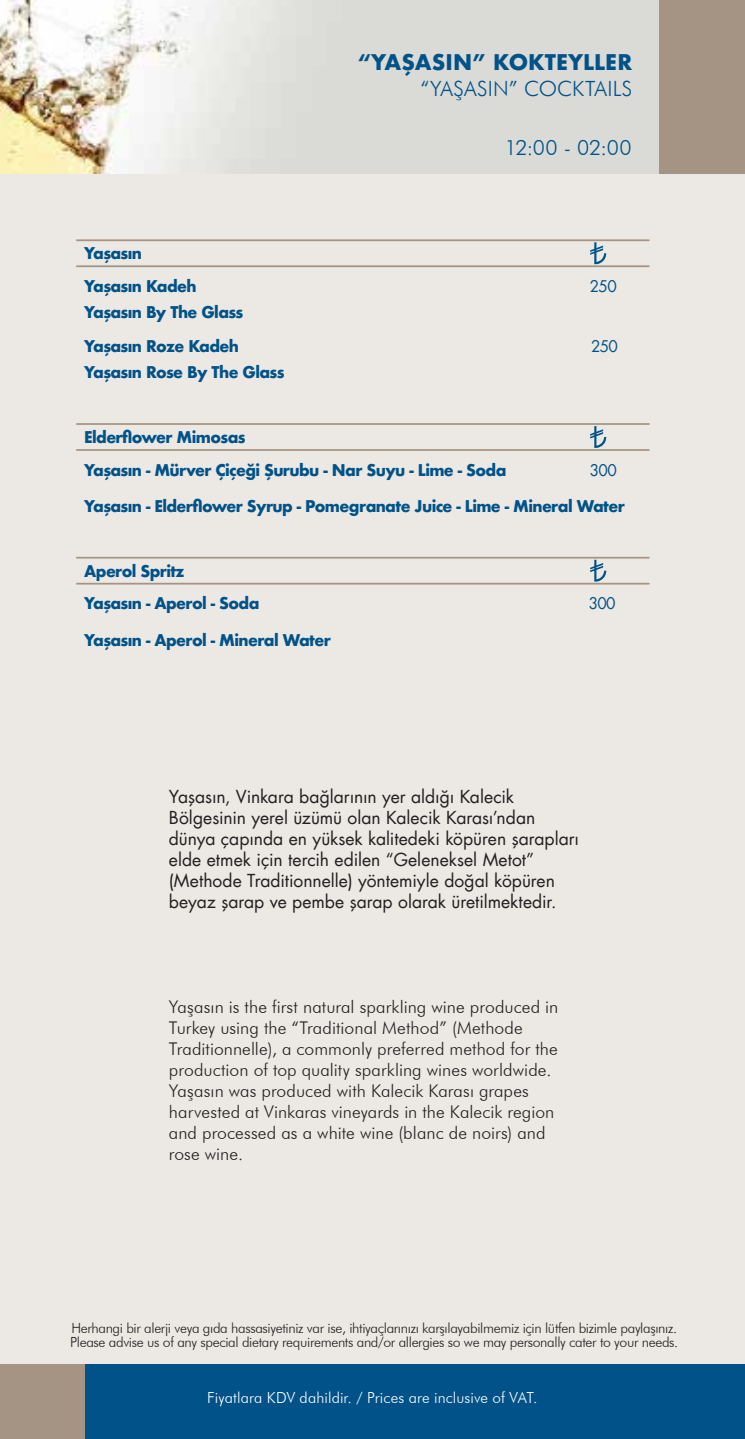
<style>
.page{position:relative;width:745px;height:1439px;background:#fff}
.page>*{position:absolute;margin:0;border:0;box-sizing:border-box;transform-origin:0 0}
.t1{font:300 21px "Futura BT";letter-spacing:.01em;color:#005288}
.t2{font:700 21px "Futura";color:#005288}
.t3{font:300 17.5px/21px "Futura BT";letter-spacing:.005em;color:#231f20}
.t4{font:17.5px/21px "Futura";letter-spacing:-.005em;color:#231f20}
.t5{font:700 15.75px/34.1px "Futura";letter-spacing:-.04em;color:#005288}
.t6{font:15.75px "Futura";letter-spacing:-.04em;color:#005288}
.t7{font:300 15.22px "Futura BT";letter-spacing:.005em;color:#fff}
.t8{font:300 14px/14px "Futura BT";letter-spacing:-.025em;color:#231f20}
</style>
<div class="page">
<div style="left:0;top:0;width:744px;height:1439px;background:#ece8e4"></div>
<img style="left:0;top:0;width:658px;height:174px">
<div style="left:658px;top:0;width:86px;height:174px;background:#a59483"></div>
<div style="left:0;top:1364px;width:744px;height:75px;background:#005288"></div>
<div style="left:0;top:1364px;width:84px;height:75px;background:#a59483"></div>
<hr style="left:76px;top:239px;width:573px;height:2px;background:#a59483">
<hr style="left:76px;top:265px;width:573px;height:2px;background:#a59483">
<svg style="left:590px;top:242px;width:16px;height:22px"></svg>
<hr style="left:76px;top:423px;width:573px;height:2px;background:#a59483">
<hr style="left:76px;top:449px;width:573px;height:2px;background:#a59483">
<svg style="left:590px;top:426px;width:16px;height:22px"></svg>
<hr style="left:76px;top:557px;width:573px;height:1px;background:#a59483">
<hr style="left:76px;top:583px;width:573px;height:1px;background:#a59483">
<svg style="left:590px;top:560px;width:16px;height:21px"></svg>
<p class="t2" style="left:357px;top:46px;width:276px">“YAŞASIN” KOKTEYLLER</p>
<p class="t1" style="left:420px;top:76px;width:213px">“YAŞASIN” COCKTAILS</p>
<p class="t5" style="left:84px;top:236px;width:59px">Yaşasın</p>
<p class="t1" style="left:504px;top:135px;width:128px">12:00 - 02:00</p>
<p class="t5" style="left:84px;top:268px;width:114px">Yaşasın Kadeh</p>
<p class="t6" style="left:589px;top:275px;width:29px">250</p>
<p class="t5" style="left:84px;top:295px;width:161px">Yaşasın By The Glass<br>Yaşasın Roze Kadeh</p>
<p class="t6" style="left:590px;top:335px;width:29px">250</p>
<p class="t5" style="left:84px;top:355px;width:202px">Yaşasın Rose By The Glass</p>
<p class="t5" style="left:84px;top:420px;width:163px">Elderflower Mimosas</p>
<p class="t5" style="left:84px;top:452px;width:423px">Yaşasın - Mürver Çiçeği Şurubu - Nar Suyu - Lime - Soda</p>
<p class="t6" style="left:589px;top:459px;width:29px">300</p>
<p class="t5" style="left:84px;top:489px;width:542px">Yaşasın - Elderflower Syrup - Pomegranate Juice - Lime - Mineral Water</p>
<p class="t5" style="left:84px;top:554px;width:102px">Aperol Spritz</p>
<p class="t5" style="left:84px;top:586px;width:177px">Yaşasın - Aperol - Soda</p>
<p class="t6" style="left:588px;top:592px;width:29px">300</p>
<p class="t5" style="left:84px;top:623px;width:248px">Yaşasın - Aperol - Mineral Water</p>
<p class="t4" style="left:169px;top:785px;width:411px">Yaşasın, Vinkara bağlarının yer aldığı Kalecik Bölgesinin yerel üzümü olan Kalecik Karası’ndan dünya çapında en yüksek kalitedeki köpüren şarapları elde etmek için tercih edilen “Geleneksel Metot” (Methode Traditionnelle) yöntemiyle doğal köpüren beyaz şarap ve pembe şarap olarak üretilmektedir.</p>
<p class="t3" style="left:169px;top:995px;width:390px">Yaşasın is the first natural sparkling wine produced in Turkey using the “Traditional Method” (Methode Traditionnelle), a commonly preferred method for the production of top quality sparkling wines worldwide.<br>Yaşasın was produced with Kalecik Karası grapes harvested at Vinkaras vineyards in the Kalecik region and processed as a white wine (blanc de noirs) and rose wine.</p>
<p class="t8" style="left:70px;top:1321px;width:609px">Herhangi bir alerji veya gıda hassasiyetiniz var ise, ihtiyaçlarınızı karşılayabilmemiz için lütfen bizimle paylaşınız.<br>Please advise us of any special dietary requirements and/or allergies so we may personally cater to your needs.</p>
<p class="t7" style="left:207px;top:1388px;width:332px">Fiyatlara KDV dahildir. / Prices are inclusive of VAT.</p>
</div>
